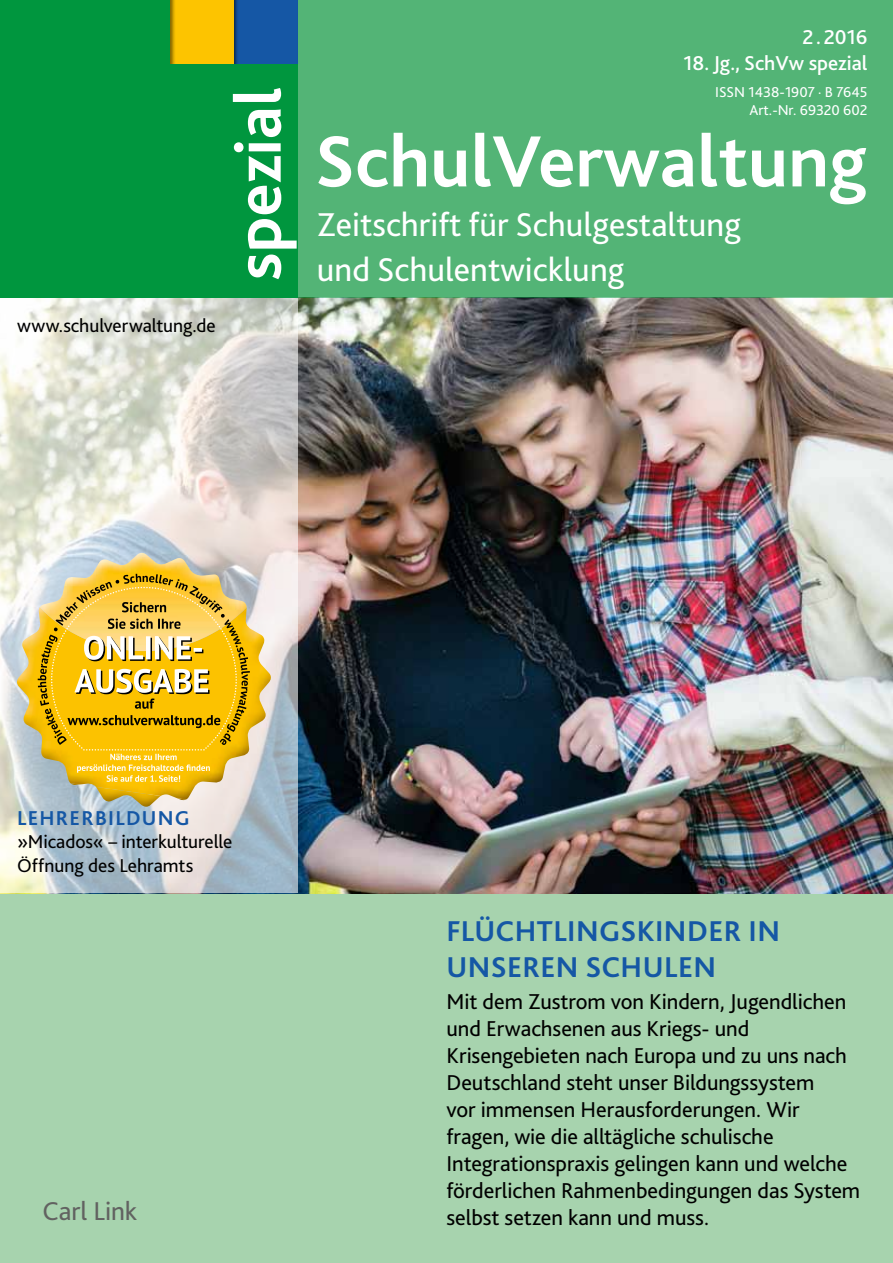
<style>
.page{position:relative;width:893px;height:1263px;background:#a7d3ae}
.page>*{position:absolute;margin:0;border:0;box-sizing:border-box;transform-origin:0 0}
.t1{font:700 75.75px "Bliss 2";color:#fff}
.t2{font:700 67.5px "Bliss 2";color:#fff}
.t3{font:34.5px/45px "Bliss 2";color:#fff}
.t4{font:700 30px/36px "Bliss 2";letter-spacing:.01em;color:#1557a5}
.t5{font:27px "Bliss 2";letter-spacing:-.005em;color:#626261}
.t6{font:22.5px/27px "Bliss 2";letter-spacing:-.005em;color:#000}
.t7{font:500 21px "Bliss 2";color:#fff}
.t8{font:700 21px "Bliss 2";letter-spacing:.06em;color:#1557a5}
.t9{font:19.5px/23.4px "Bliss 2";letter-spacing:-.005em;color:#000}
.t10{font:15px/18px "Bliss 2";color:#fff;text-align:right}
</style>
<div class="page">
<img style="left:298px;top:298px;width:595px;height:595px">
<div style="left:298px;top:0;width:595px;height:298px;background:#53b476"></div>
<svg style="left:0;top:298px;width:298px;height:595px;background:#d7d8d1"></svg>
<div style="left:0;top:0;width:298px;height:298px;background:#00963e"></div>
<div style="left:169px;top:0;width:68px;height:64px;background:#000;opacity:.5"></div>
<div style="left:233px;top:0;width:67px;height:64px;background:#000;opacity:.6"></div>
<img style="left:71px;top:799px;width:115px;height:8px">
<img style="left:17px;top:611px;width:172px;height:188px">
<img style="left:40px;top:553px;width:102px;height:21px">
<svg style="left:38px;top:574px;width:212px;height:208px;background:#e4bb38"></svg>
<p class="t9" style="left:17px;top:314px;width:200px">www.schulverwaltung.de</p>
<h2 class="t2" style="left:216px;top:281px;width:195px;rotate:-90deg">spezial</h2>
<p class="t7" style="left:803px;top:24px;width:66px">2.2016</p>
<p class="t7" style="left:683px;top:50px;width:185px">18. Jg., SchVw spezial</p>
<p class="t10" style="left:715px;top:82px;width:154px">ISSN 1438-1907 · B 7645<br>Art.-Nr. 69320 602</p>
<h1 class="t1" style="left:315px;top:114px;width:554px">SchulVerwaltung</h1>
<h3 class="t3" style="left:317px;top:201px;width:426px">Zeitschrift für Schulgestaltung und Schulentwicklung</h3>
<p class="t8" style="left:17px;top:805px;width:174px">LEHRERBILDUNG</p>
<p class="t9" style="left:17px;top:830px;width:217px">»Micados« – interkulturelle<br>Öffnung des Lehramts</p>
<p class="t5" style="left:43px;top:1194px;width:96px">Carl Link</p>
<h3 class="t4" style="left:446px;top:912px;width:335px">FLÜCHTLINGSKINDER IN<br>UNSEREN SCHULEN</h3>
<p class="t6" style="left:446px;top:987px;width:415px">Mit dem Zustrom von Kindern, Jugendlichen und Erwachsenen aus Kriegs- und Krisengebieten nach Europa und zu uns nach Deutschland steht unser Bildungssystem<br>vor immensen Herausforderungen. Wir fragen, wie die alltägliche schulische Integrationspraxis gelingen kann und welche förderlichen Rahmenbedingungen das System selbst setzen kann und muss.</p>
</div>
